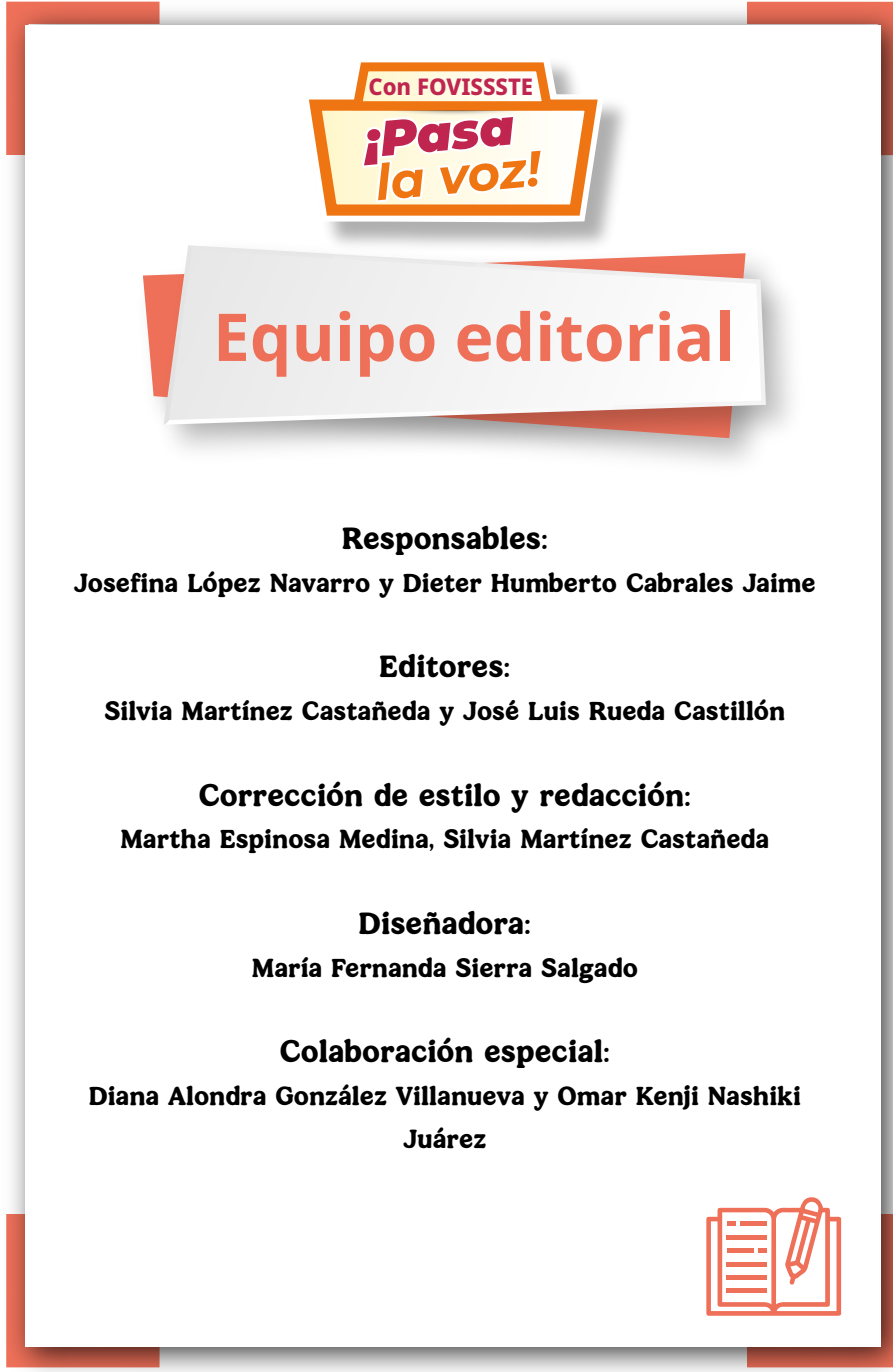
<style>
.page{position:relative;width:893px;height:1372px;background:#fff}
.page>*{position:absolute;margin:0;border:0;box-sizing:border-box;transform-origin:0 0}
.t1{font:700 65.92px "Noto Sans";color:#ee7059}
.t2{font:700 29.25px "Patria";color:#000}
.t3{font:700 24.75px/42.8px "Patria";color:#000;text-align:center}
.t4{font:800 22.95px "Noto Sans";color:#bf254f;scale:.96 1}
</style>
<div class="page">
<img style="left:6px;top:1px;width:887px;height:1370px">
<div style="left:26px;top:25px;width:855px;height:1321px;background:#fff"></div>
<svg style="left:604px;top:100px;width:13px;height:127px"></svg>
<svg style="left:308px;top:60px;width:296px;height:167px"></svg>
<svg style="left:706px;top:1191px;width:187px;height:180px"></svg>
<img style="left:146px;top:227px;width:646px;height:236px">
<svg style="left:164px;top:245px;width:602px;height:179px"></svg>
<p class="t4" style="left:368px;top:69px;width:173px">Con FOVISSSTE</p>
<h1 class="t1" style="left:213px;top:290px;width:523px">Equipo editorial</h1>
<p class="t2" style="left:342px;top:519px;width:208px">Responsables:</p>
<p class="t3" style="left:74px;top:560px;width:743px">Josefina López Navarro y Dieter Humberto Cabrales Jaime</p>
<p class="t2" style="left:379px;top:647px;width:133px">Editores:</p>
<p class="t3" style="left:105px;top:689px;width:682px">Silvia Martínez Castañeda y José Luis Rueda Castillón</p>
<p class="t2" style="left:199px;top:775px;width:494px">Corrección de estilo y redacción:</p>
<p class="t3" style="left:120px;top:817px;width:650px">Martha Espinosa Medina, Silvia Martínez Castañeda</p>
<p class="t2" style="left:359px;top:904px;width:174px">Diseñadora:</p>
<p class="t3" style="left:252px;top:945px;width:388px">María Fernanda Sierra Salgado</p>
<p class="t2" style="left:280px;top:1032px;width:332px">Colaboración especial:</p>
<p class="t3" style="left:89px;top:1073px;width:714px">Diana Alondra González Villanueva y Omar Kenji Nashiki<br>Juárez</p>
</div>
